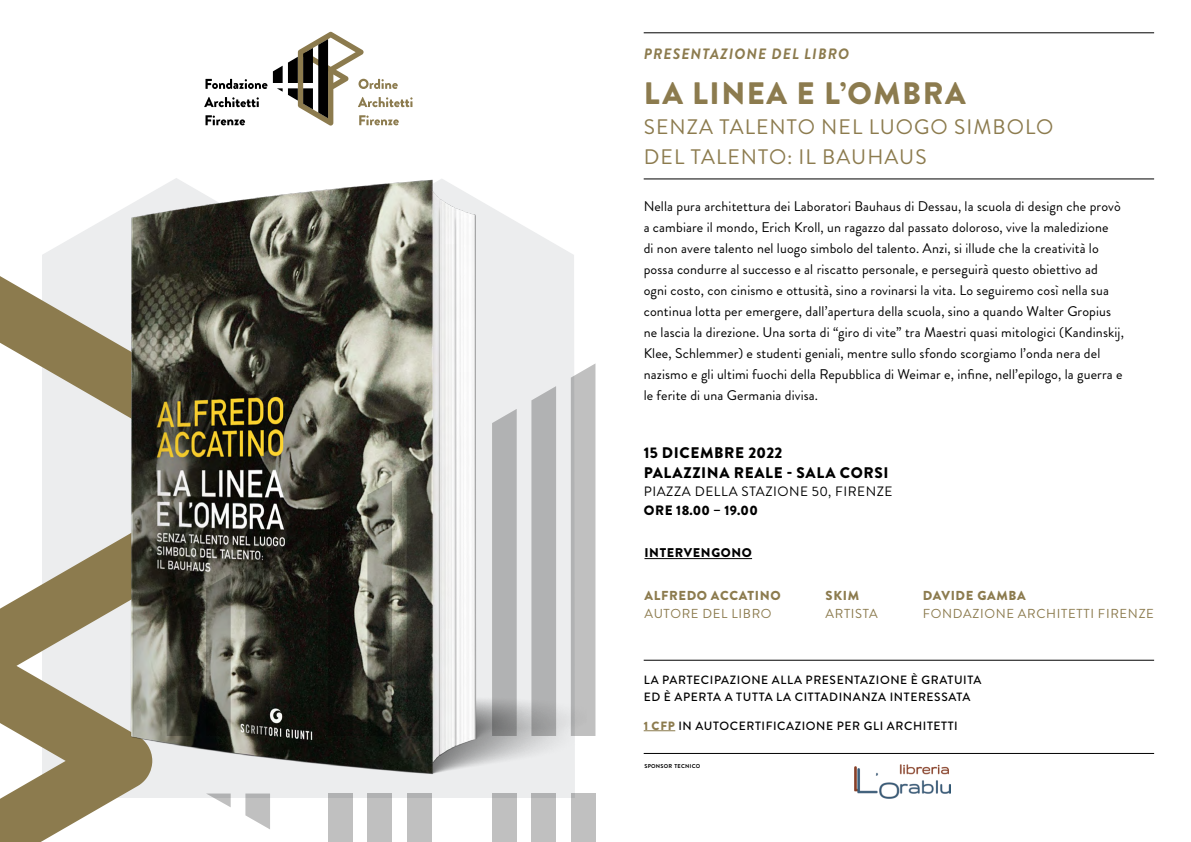
<style>
.page{position:relative;width:1191px;height:842px;background:#fff}
.page>*{position:absolute;margin:0;border:0;box-sizing:border-box;transform-origin:0 0}
.t1{font:900 31px "Brandon Grotesque";letter-spacing:.05em;color:#8c7b4e}
.t2{font:21px/30px "Brandon Grotesque";letter-spacing:.05em;color:#8c7b4e}
.t3{font:900 15.4px/19.9px "Brandon Grotesque";letter-spacing:.04em;color:#000}
.t4{font:italic 700 15px "Brandon Grotesque";letter-spacing:.07em;color:#8c7b4e}
.t5{font:14px/21px "Brandon Grotesque";letter-spacing:.01em;color:#000}
.t6{font:13.6px "Brandon Grotesque";letter-spacing:.04em;color:#000}
.t7{font:900 13.6px "Brandon Grotesque";letter-spacing:.02em;color:#000}
.t8{font:13px "Brandon Grotesque";letter-spacing:.05em;color:#8c7b4e}
.t9{font:900 13px "Brandon Grotesque";letter-spacing:.05em;color:#8c7b4e}
.t10{font:900 12.7px "Brandon Grotesque";letter-spacing:.05em;color:#000}
.t11{font:500 12px/17px "Brandon Grotesque";letter-spacing:.05em;color:#000}
.t12{font:700 5.6px "Brandon Grotesque";letter-spacing:.045em;color:#000}
.s1{font-weight:900;color:#8c7b4e}
</style>
<div class="page">
<hr style="left:643px;top:32px;width:511px;height:1px;background:#000">
<hr style="left:643px;top:179px;width:511px;height:1px;background:#000">
<hr style="left:643px;top:753px;width:511px;height:1px;background:#000">
<hr style="left:643px;top:660px;width:511px;height:1px;background:#000">
<hr style="left:643px;top:730px;width:32px;height:1px;background:#8c7b4e">
<hr style="left:644px;top:558px;width:108px;height:1px;background:#000">
<svg style="left:0;top:257px;width:105px;height:585px"></svg>
<svg style="left:273px;top:32px;width:139px;height:94px"></svg>
<svg style="left:205px;top:79px;width:62px;height:10px"></svg>
<svg style="left:204px;top:97px;width:55px;height:10px"></svg>
<svg style="left:205px;top:115px;width:40px;height:10px"></svg>
<img style="left:105px;top:178px;width:470px;height:658px">
<div style="left:531px;top:793px;width:25px;height:49px;background:linear-gradient(to bottom,#bbbbbc,#c2c2c2)"></div>
<div style="left:571px;top:793px;width:24px;height:49px;background:#c0c0c0"></div>
<div style="left:492px;top:793px;width:25px;height:49px;background:linear-gradient(to bottom,#bbbbbc,#c2c2c2)"></div>
<div style="left:367px;top:793px;width:25px;height:49px;background:linear-gradient(to bottom,#bbbbbc,#c2c2c2)"></div>
<div style="left:407px;top:793px;width:24px;height:49px;background:linear-gradient(to right,#bfbfbf,#bfbfbf)"></div>
<div style="left:328px;top:793px;width:25px;height:49px;background:linear-gradient(to bottom,#bbbbbc,#c2c2c2)"></div>
<svg style="left:531px;top:386px;width:25px;height:350px;background:#b1b2b3"></svg>
<svg style="left:571px;top:363px;width:24px;height:373px;background:#bebebf"></svg>
<svg style="left:492px;top:409px;width:25px;height:327px;background:#aeafb0"></svg>
<svg style="left:367px;top:480px;width:25px;height:256px;background:#636358"></svg>
<svg style="left:407px;top:458px;width:24px;height:278px;background:#303129"></svg>
<svg style="left:328px;top:503px;width:25px;height:233px;background:#10100c"></svg>
<svg style="left:206px;top:574px;width:25px;height:162px;background:#717168"></svg>
<svg style="left:245px;top:551px;width:25px;height:185px;background:#3b3b32"></svg>
<svg style="left:167px;top:597px;width:24px;height:139px;background:#2b2b22"></svg>
<svg style="left:206px;top:793px;width:25px;height:14px"></svg>
<svg style="left:245px;top:793px;width:25px;height:36px"></svg>
<img style="left:854px;top:764px;width:96px;height:34px">
<p class="t4" style="left:644px;top:43px;width:207px">PRESENTAZIONE DEL LIBRO</p>
<h1 class="t1" style="left:644px;top:71px;width:323px">LA LINEA E L’OMBRA</h1>
<h2 class="t2" style="left:644px;top:112px;width:411px">SENZA TALENTO NEL LUOGO SIMBOLO<br>DEL TALENTO: IL BAUHAUS</h2>
<p class="t5" style="left:643px;top:195px;width:482px">Nella pura architettura dei Laboratori Bauhaus di Dessau, la scuola di design che provò a cambiare il mondo, Erich Kroll, un ragazzo dal passato doloroso, vive la maledizione<br>di non avere talento nel luogo simbolo del talento. Anzi, si illude che la creatività lo possa condurre al successo e al riscatto personale, e perseguirà questo obiettivo ad ogni costo, con cinismo e ottusità, sino a rovinarsi la vita. Lo seguiremo così nella sua continua lotta per emergere, dall’apertura della scuola, sino a quando Walter Gropius ne lascia la direzione. Una sorta di “giro di vite” tra Maestri quasi mitologici (Kandinskij, Klee, Schlemmer) e studenti geniali, mentre sullo sfondo scorgiamo l’onda nera del nazismo e gli ultimi fuochi della Repubblica di Weimar e, infine, nell’epilogo, la guerra e le ferite di una Germania divisa.</p>
<p class="t3" style="left:643px;top:443px;width:246px">15 DICEMBRE 2022<br>PALAZZINA REALE - SALA CORSI</p>
<p class="t6" style="left:644px;top:482px;width:250px">PIAZZA DELLA STAZIONE 50, FIRENZE</p>
<p class="t7" style="left:644px;top:501px;width:115px">ORE 18.00 – 19.00</p>
<p class="t10" style="left:644px;top:544px;width:109px">INTERVENGONO</p>
<p class="t9" style="left:644px;top:586px;width:138px">ALFREDO ACCATINO</p>
<p class="t8" style="left:644px;top:604px;width:129px">AUTORE DEL LIBRO</p>
<p class="t9" style="left:825px;top:586px;width:35px">SKIM</p>
<p class="t8" style="left:825px;top:604px;width:54px">ARTISTA</p>
<p class="t9" style="left:922px;top:586px;width:104px">DAVIDE GAMBA</p>
<p class="t8" style="left:922px;top:604px;width:233px">FONDAZIONE ARCHITETTI FIRENZE</p>
<p class="t11" style="left:644px;top:671px;width:339px">LA PARTECIPAZIONE ALLA PRESENTAZIONE È GRATUITA<br>ED È APERTA A TUTTA LA CITTADINANZA INTERESSATA</p>
<p class="t11" style="left:643px;top:717px;width:316px"><span class="s1">1 CFP</span> IN AUTOCERTIFICAZIONE PER GLI ARCHITETTI</p>
<p class="t12" style="left:644px;top:762px;width:57px">SPONSOR TECNICO</p>
</div>
